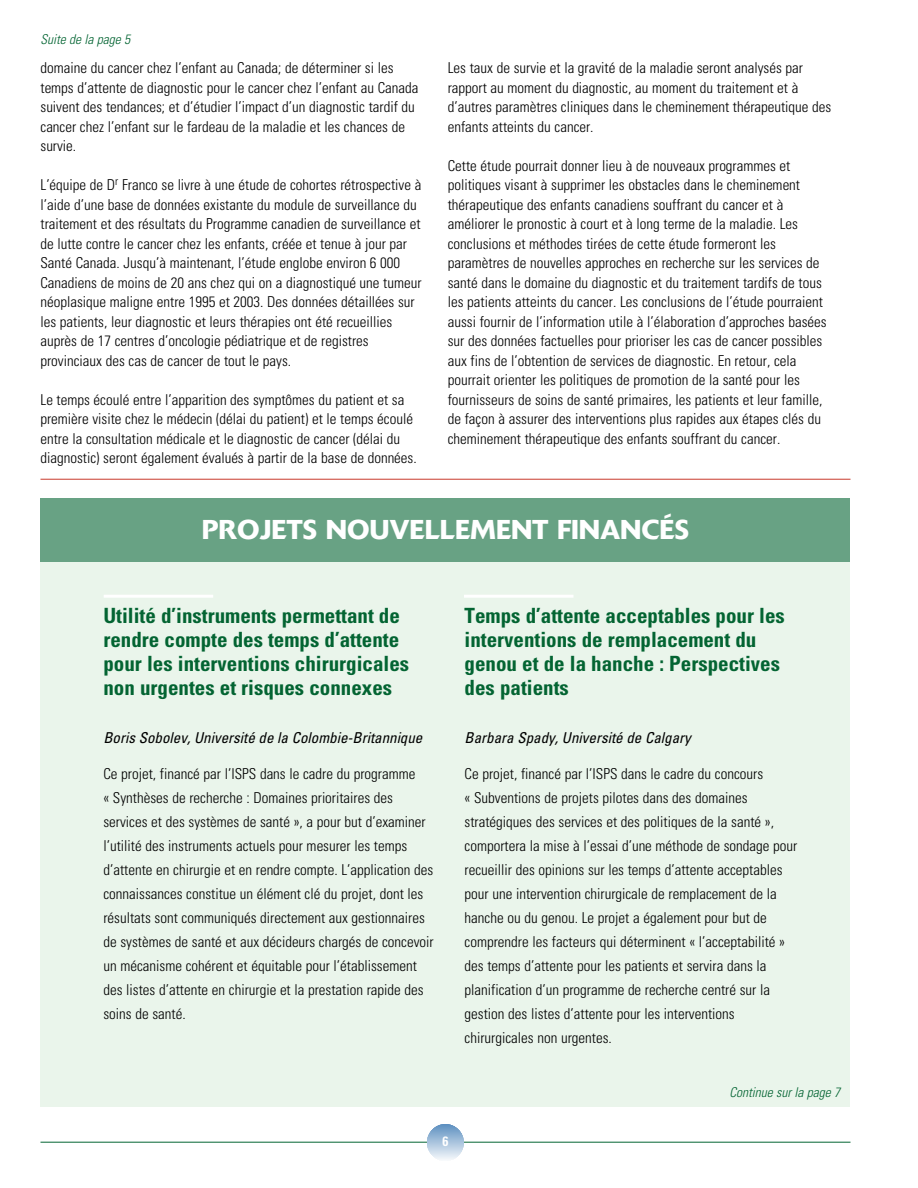
<style>
.page{position:relative;width:918px;height:1188px;background:#fff}
.page>*{position:absolute;margin:0;border:0;box-sizing:border-box;transform-origin:0 0}
.t1{font:500 27px "Delta";color:#fff}
.t2{font:700 condensed 21px/24px "Univers";color:#036432}
.t3{font:300 condensed 15px/19.5px "Univers";color:#000}
.t4{font:italic condensed 15px "Univers";color:#000}
.t5{font:italic 300 condensed 13.5px "Univers";color:#036432}
.t6{font:700 condensed 13.5px "Univers";color:#fff}
</style>
<div class="page">
<div style="left:40px;top:504px;width:810px;height:603px;background:#eaf5eb"></div>
<div style="left:40px;top:498px;width:810px;height:64px;background:#68a284"></div>
<hr style="left:40px;top:1142px;width:810px;height:1px;background:#036432">
<hr style="left:427px;top:1124px;width:37px;height:1px;background:#5c8fc0">
<hr style="left:427px;top:1125px;width:37px;height:1px;background:#6092c2">
<hr style="left:427px;top:1126px;width:37px;height:1px;background:#6495c3">
<hr style="left:427px;top:1127px;width:37px;height:1px;background:#6998c5">
<hr style="left:427px;top:1128px;width:37px;height:1px;background:#6d9bc7">
<hr style="left:427px;top:1129px;width:37px;height:1px;background:#719ec8">
<hr style="left:427px;top:1130px;width:37px;height:1px;background:#76a1ca">
<hr style="left:427px;top:1131px;width:37px;height:1px;background:#7aa4cc">
<hr style="left:427px;top:1132px;width:37px;height:1px;background:#7fa7ce">
<hr style="left:427px;top:1133px;width:37px;height:1px;background:#83aacf">
<hr style="left:427px;top:1134px;width:37px;height:1px;background:#87add1">
<hr style="left:427px;top:1135px;width:37px;height:1px;background:#8cb0d3">
<hr style="left:427px;top:1136px;width:37px;height:1px;background:#90b3d4">
<hr style="left:427px;top:1137px;width:37px;height:1px;background:#94b6d6">
<hr style="left:427px;top:1138px;width:37px;height:1px;background:#99b9d7">
<hr style="left:427px;top:1139px;width:37px;height:1px;background:#9dbcd9">
<hr style="left:427px;top:1140px;width:37px;height:1px;background:#a1bedb">
<hr style="left:427px;top:1141px;width:37px;height:1px;background:#a5c2dd">
<hr style="left:427px;top:1142px;width:37px;height:1px;background:#aac4de">
<hr style="left:427px;top:1143px;width:37px;height:1px;background:#aec8e0">
<hr style="left:427px;top:1144px;width:37px;height:1px;background:#b3cae1">
<hr style="left:427px;top:1145px;width:37px;height:1px;background:#b7cde3">
<hr style="left:427px;top:1146px;width:37px;height:1px;background:#bbd1e5">
<hr style="left:427px;top:1147px;width:37px;height:1px;background:#c0d3e7">
<hr style="left:427px;top:1148px;width:37px;height:1px;background:#c3d6e8">
<hr style="left:427px;top:1149px;width:37px;height:1px;background:#c8daea">
<hr style="left:427px;top:1150px;width:37px;height:1px;background:#ccdceb">
<hr style="left:427px;top:1151px;width:37px;height:1px;background:#d1e0ed">
<hr style="left:427px;top:1152px;width:37px;height:1px;background:#d5e2ef">
<hr style="left:427px;top:1153px;width:37px;height:1px;background:#d9e5f0">
<hr style="left:427px;top:1154px;width:37px;height:1px;background:#dee9f2">
<hr style="left:427px;top:1155px;width:37px;height:1px;background:#e2ebf4">
<hr style="left:427px;top:1156px;width:37px;height:1px;background:#e6eef5">
<hr style="left:427px;top:1157px;width:37px;height:1px;background:#ebf1f7">
<hr style="left:427px;top:1158px;width:37px;height:1px;background:#eff4f9">
<hr style="left:427px;top:1159px;width:37px;height:1px;background:#f4f8fb">
<hr style="left:427px;top:1160px;width:37px;height:1px;background:#f8fafc">
<hr style="left:427px;top:1161px;width:37px;height:1px;background:#fafcfd">
<hr style="left:40px;top:479px;width:810px;height:1px;background:#c8392b">
<hr style="left:464px;top:595px;width:110px;height:3px;background:#fff">
<hr style="left:104px;top:595px;width:109px;height:3px;background:#fff">
<p class="t5" style="left:40px;top:34px;width:91px">Suite de la page 5</p>
<p class="t3" style="left:40px;top:60px;width:379px">domaine du cancer chez l’enfant au Canada; de déterminer si les temps d’attente de diagnostic pour le cancer chez l’enfant au Canada suivent des tendances; et d’étudier l’impact d’un diagnostic tardif du cancer chez l’enfant sur le fardeau de la maladie et les chances de survie.</p>
<p class="t3" style="left:40px;top:177px;width:383px">L’équipe de D<sup>r</sup> Franco se livre à une étude de cohortes rétrospective à l’aide d’une base de données existante du module de surveillance du traitement et des résultats du Programme canadien de surveillance et de lutte contre le cancer chez les enfants, créée et tenue à jour par Santé Canada. Jusqu’à maintenant, l’étude englobe environ 6 000<br>Canadiens de moins de 20 ans chez qui on a diagnostiqué une tumeur néoplasique maligne entre 1995 et 2003. Des données détaillées sur les patients, leur diagnostic et leurs thérapies ont été recueillies auprès de 17 centres d’oncologie pédiatrique et de registres provinciaux des cas de cancer de tout le pays.</p>
<p class="t3" style="left:41px;top:391px;width:378px">Le temps écoulé entre l’apparition des symptômes du patient et sa première visite chez le médecin (délai du patient) et le temps écoulé entre la consultation médicale et le diagnostic de cancer (délai du diagnostic) seront également évalués à partir de la base de données.</p>
<p class="t3" style="left:448px;top:60px;width:385px">Les taux de survie et la gravité de la maladie seront analysés par rapport au moment du diagnostic, au moment du traitement et à d’autres paramètres cliniques dans le cheminement thérapeutique des enfants atteints du cancer.</p>
<p class="t3" style="left:448px;top:157px;width:380px">Cette étude pourrait donner lieu à de nouveaux programmes et politiques visant à supprimer les obstacles dans le cheminement thérapeutique des enfants canadiens souffrant du cancer et à améliorer le pronostic à court et à long terme de la maladie. Les conclusions et méthodes tirées de cette étude formeront les paramètres de nouvelles approches en recherche sur les services de santé dans le domaine du diagnostic et du traitement tardifs de tous les patients atteints du cancer. Les conclusions de l’étude pourraient aussi fournir de l’information utile à l’élaboration d’approches basées sur des données factuelles pour prioriser les cas de cancer possibles aux fins de l’obtention de services de diagnostic. En retour, cela pourrait orienter les politiques de promotion de la santé pour les fournisseurs de soins de santé primaires, les patients et leur famille, de façon à assurer des interventions plus rapides aux étapes clés du cheminement thérapeutique des enfants souffrant du cancer.</p>
<h1 class="t1" style="left:202px;top:520px;width:489px">PROJETS NOUVELLEMENT FINANCÉS</h1>
<h2 class="t2" style="left:103px;top:606px;width:307px">Utilité d’instruments permettant de rendre compte des temps d’attente pour les interventions chirurgicales non urgentes et risques connexes</h2>
<p class="t4" style="left:103px;top:733px;width:321px">Boris Sobolev, Université de la Colombie-Britannique</p>
<p class="t3" style="left:103px;top:764px;width:332px;line-height:24px">Ce projet, financé par l’ISPS dans le cadre du programme<br>« Synthèses de recherche : Domaines prioritaires des services et des systèmes de santé », a pour but d’examiner l’utilité des instruments actuels pour mesurer les temps d’attente en chirurgie et en rendre compte. L’application des connaissances constitue un élément clé du projet, dont les résultats sont communiqués directement aux gestionnaires de systèmes de santé et aux décideurs chargés de concevoir un mécanisme cohérent et équitable pour l’établissement des listes d’attente en chirurgie et la prestation rapide des soins de santé.</p>
<p class="t6" style="left:442px;top:1136px;width:7px">6</p>
<h2 class="t2" style="left:465px;top:606px;width:322px">Temps d’attente acceptables pour les interventions de remplacement du genou et de la hanche : Perspectives des patients</h2>
<p class="t4" style="left:465px;top:733px;width:228px">Barbara Spady, Université de Calgary</p>
<p class="t3" style="left:465px;top:764px;width:334px;line-height:24px">Ce projet, financé par l’ISPS dans le cadre du concours<br>« Subventions de projets pilotes dans des domaines stratégiques des services et des politiques de la santé », comportera la mise à l’essai d’une méthode de sondage pour recueillir des opinions sur les temps d’attente acceptables pour une intervention chirurgicale de remplacement de la hanche ou du genou. Le projet a également pour but de comprendre les facteurs qui déterminent « l’acceptabilité » des temps d’attente pour les patients et servira dans la planification d’un programme de recherche centré sur la gestion des listes d’attente pour les interventions chirurgicales non urgentes.</p>
<p class="t5" style="left:729px;top:1087px;width:112px">Continue sur la page 7</p>
</div>
